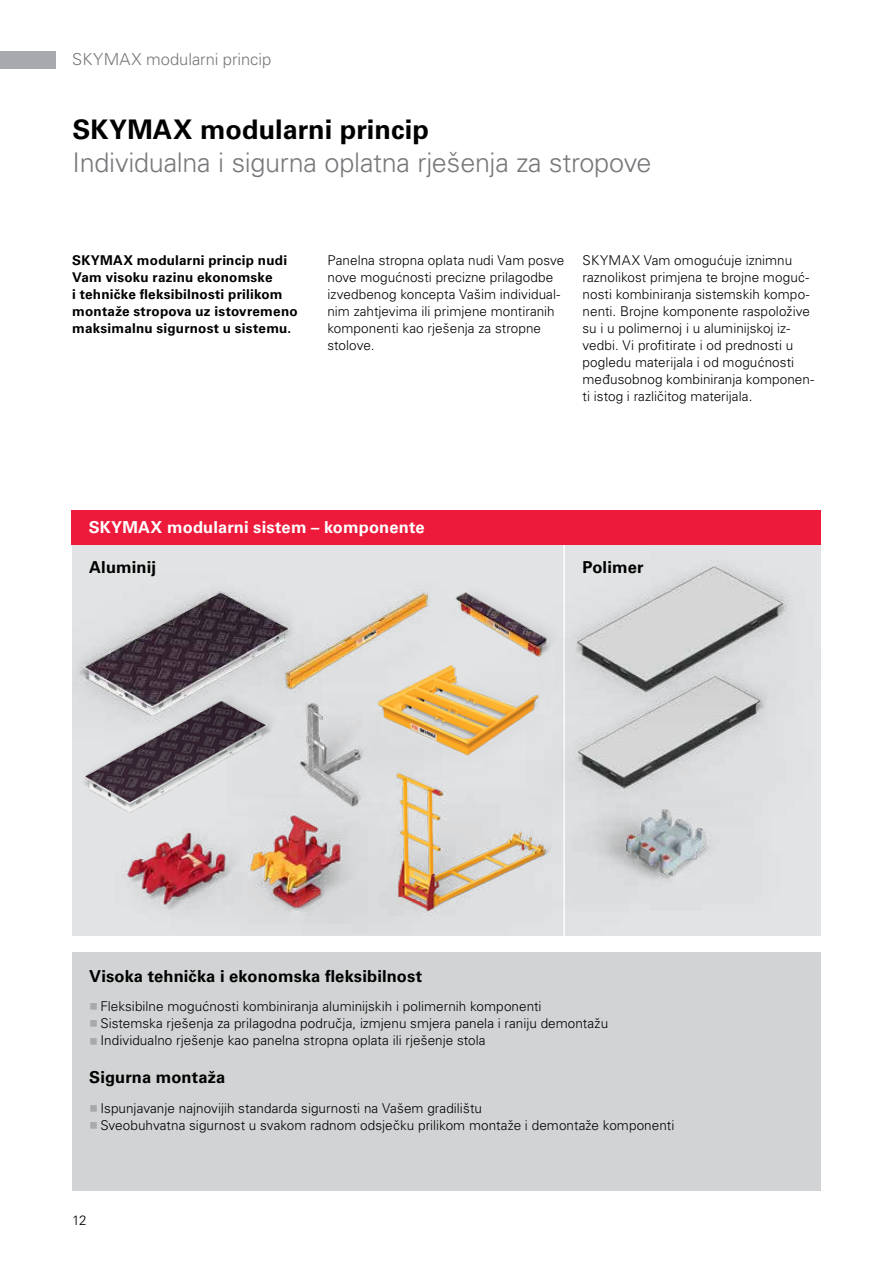
<style>
.page{position:relative;width:893px;height:1263px;background:#fff}
.page>*{position:absolute;margin:0;border:0;box-sizing:border-box;transform-origin:0 0}
.t1{font:300 27px "Univers LT Pro";letter-spacing:-.01em;color:#77787b}
.t2{font:700 27px "Univers LT Pro";letter-spacing:.005em;color:#000}
.t3{font:700 16.5px "Univers LT Pro";letter-spacing:.005em;color:#000}
.t4{font:700 16.5px "Univers LT Pro";letter-spacing:.01em;color:#fff}
.t5{font:300 16.5px "Univers LT Pro";color:#77787b}
.t6{font:300 13.5px/17px "Univers LT Pro";letter-spacing:.005em;color:#000}
.t7{font:700 13.5px/17px "Univers LT Pro";letter-spacing:.015em;color:#000}
.s1{font-family:"Arial Unicode MS";font-weight:400;font-size:15px;color:#a7a9ac}
</style>
<div class="page">
<div style="left:0;top:51px;width:55px;height:17px;background:#a7a9ac"></div>
<div style="left:72px;top:544px;width:749px;height:391px;background:#e2e3e4"></div>
<div style="left:72px;top:510px;width:749px;height:34px;background:#ed1a3b"></div>
<div style="left:72px;top:952px;width:749px;height:239px;background:#d1d3d4"></div>
<img style="left:446px;top:826px;width:119px;height:109px">
<img style="left:563px;top:723px;width:196px;height:103px">
<img style="left:512px;top:544px;width:309px;height:179px">
<img style="left:566px;top:766px;width:193px;height:115px">
<img style="left:346px;top:685px;width:235px;height:93px">
<img style="left:352px;top:607px;width:129px;height:98px">
<img style="left:84px;top:746px;width:262px;height:47px">
<img style="left:78px;top:591px;width:274px;height:155px">
<img style="left:95px;top:793px;width:52px;height:104px">
<img style="left:390px;top:563px;width:215px;height:122px">
<img style="left:147px;top:777px;width:299px;height:146px">
<p class="t5" style="left:72px;top:50px;width:200px">SKYMAX modularni princip</p>
<h1 class="t2" style="left:73px;top:113px;width:358px">SKYMAX modularni princip</h1>
<h1 class="t1" style="left:73px;top:147px;width:580px">Individualna i sigurna oplatna rješenja za stropove</h1>
<p class="t7" style="left:72px;top:252px;width:227px">SKYMAX modularni princip nudi<br>Vam visoku razinu ekonomske<br>i tehničke fleksibilnosti prilikom montaže stropova uz istovremeno maksimalnu sigurnost u sistemu.</p>
<p class="t6" style="left:327px;top:252px;width:238px">Panelna stropna oplata nudi Vam posve nove mogućnosti precizne prilagodbe izvedbenog koncepta Vašim individual&shy;nim zahtjevima ili primjene montiranih komponenti kao rješenja za stropne stolove.</p>
<p class="t6" style="left:583px;top:252px;width:233px">SKYMAX Vam omogućuje iznimnu raznolikost primjena te brojne moguć&shy;nosti kombiniranja sistemskih kompo&shy;nenti. Brojne komponente raspoložive su i u polimernoj i u aluminijskoj iz&shy;vedbi. Vi profitirate i od prednosti u pogledu materijala i od mogućnosti međusobnog kombiniranja komponen&shy;ti istog i različitog materijala.</p>
<p class="t4" style="left:89px;top:518px;width:337px">SKYMAX modularni sistem – komponente</p>
<p class="t3" style="left:89px;top:558px;width:68px">Aluminij</p>
<p class="t3" style="left:583px;top:558px;width:62px">Polimer</p>
<p class="t3" style="left:89px;top:966px;width:334px">Visoka tehnička i ekonomska fleksibilnost</p>
<p class="t6" style="left:89px;top:998px;width:454px"><span class="s1">■</span>Fleksibilne mogućnosti kombiniranja aluminijskih i polimernih komponenti</p>
<p class="t6" style="left:89px;top:1015px;width:520px"><span class="s1">■</span>Sistemska rješenja za prilagodna područja, izmjenu smjera panela i raniju demontažu</p>
<p class="t6" style="left:89px;top:1032px;width:398px"><span class="s1">■</span>Individualno rješenje kao panelna stropna oplata ili rješenje stola</p>
<p class="t3" style="left:89px;top:1068px;width:137px">Sigurna montaža</p>
<p class="t6" style="left:89px;top:1100px;width:394px"><span class="s1">■</span>Ispunjavanje najnovijih standarda sigurnosti na Vašem gradilištu</p>
<p class="t6" style="left:89px;top:1117px;width:586px"><span class="s1">■</span>Sveobuhvatna sigurnost u svakom radnom odsječku prilikom montaže i demontaže komponenti</p>
<p class="t6" style="left:72px;top:1212px;width:16px">12</p>
</div>
